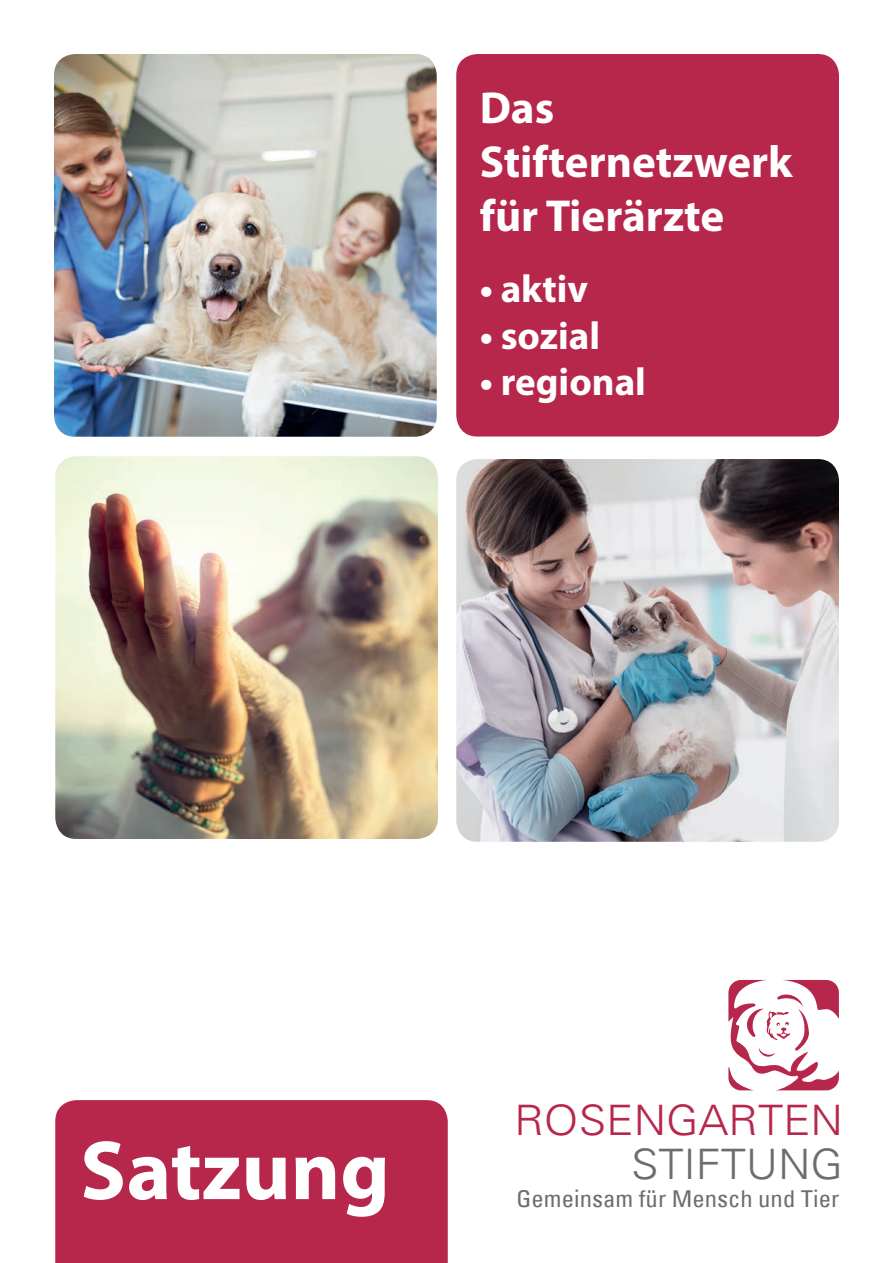
<style>
.page{position:relative;width:893px;height:1263px;background:#fff}
.page>*{position:absolute;margin:0;border:0;box-sizing:border-box;transform-origin:0 0}
.t1{font:700 84.6px "Myriad Pro";color:#fff}
.t2{font:700 45px/54px "Myriad Pro";color:#fff}
.t3{font:300 42.15px "Univers";color:#b6274b;scale:1.06 1}
.t4{font:300 42.15px "Univers";color:#6c6d70;scale:1.06 1}
.t5{font:700 39px "Myriad Pro";color:#fff}
.t6{font:condensed 23.25px "Univers";color:#6c6d70;scale:1.06 1}
</style>
<div class="page">
<div style="left:456px;top:54px;width:383px;height:383px;background:#b6274b;border-radius:21px"></div>
<img style="left:54px;top:54px;width:383px;height:383px">
<img style="left:55px;top:456px;width:383px;height:383px">
<img style="left:456px;top:459px;width:383px;height:383px">
<div style="left:55px;top:1100px;width:393px;height:163px;background:#b6274b"></div>
<svg style="left:728px;top:980px;width:111px;height:110px"></svg>
<p class="t2" style="left:480px;top:79px;width:314px">Das<br>Stifternetzwerk für Tierärzte</p>
<p class="t5" style="left:480px;top:263px;width:110px">• aktiv</p>
<p class="t5" style="left:480px;top:310px;width:122px">• sozial</p>
<p class="t5" style="left:480px;top:357px;width:168px">• regional</p>
<h1 class="t1" style="left:80px;top:1115px;width:311px">Satzung</h1>
<p class="t3" style="left:514px;top:1095px;width:312px">ROSENGARTEN</p>
<p class="t4" style="left:631px;top:1139px;width:201px">STIFTUNG</p>
<p class="t6" style="left:516px;top:1184px;width:306px">Gemeinsam für Mensch und Tier</p>
</div>
